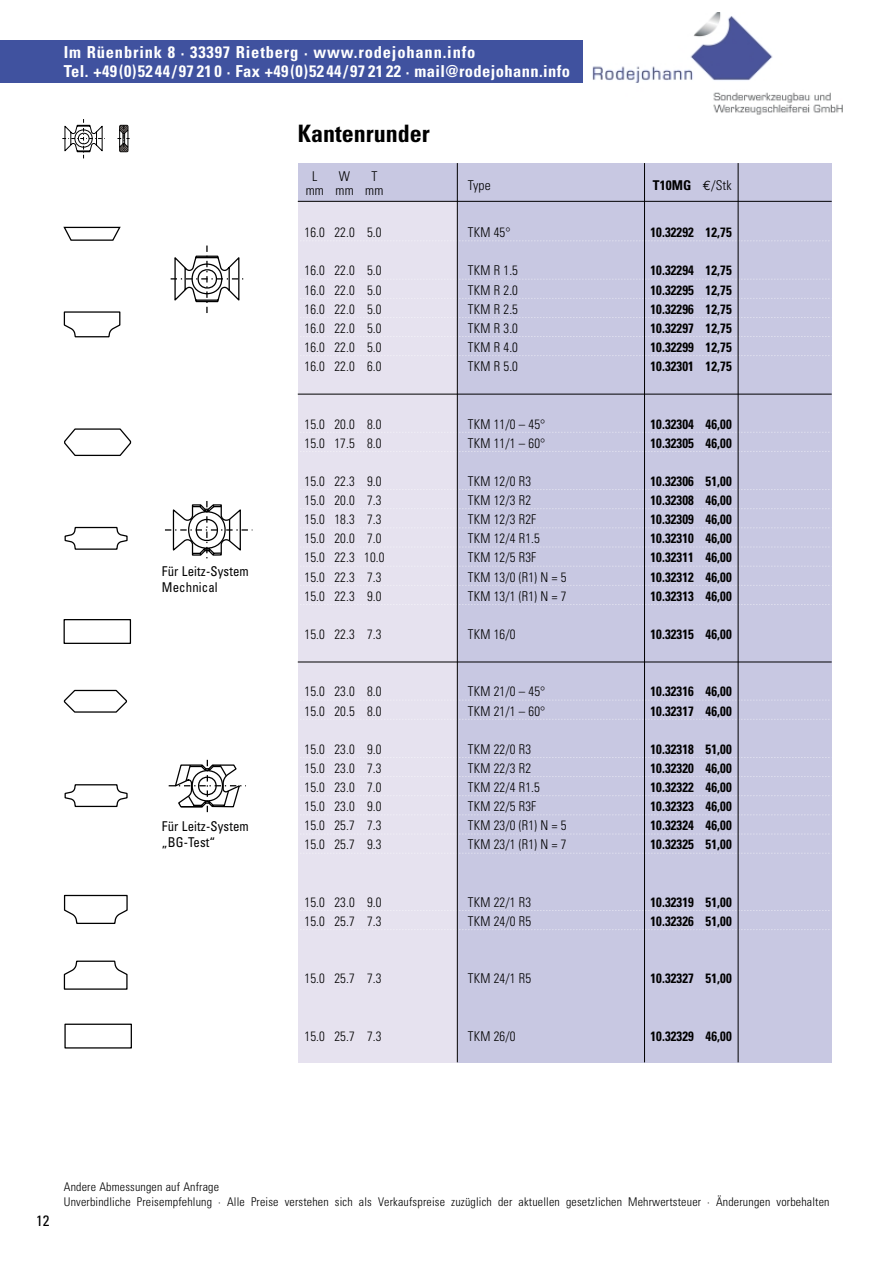
<style>
.page{position:relative;width:893px;height:1263px;background:#fff}
.page>*{position:absolute;margin:0;border:0;box-sizing:border-box;transform-origin:0 0}
.t1{font:700 condensed 24px "Univers";color:#000}
.t2{font:700 condensed 16.5px/18.8px "Univers";letter-spacing:.05em;color:#fff}
.t3{font:condensed 15px "Univers";color:#000}
.t4{font:300 condensed 13.5px "Univers";letter-spacing:.01em;color:#000;scale:.95 1}
.t5{font:700 condensed 13.5px "Univers";letter-spacing:.01em;color:#000;scale:.95 1}
.t6{font:condensed 13.5px/16.2px "Univers";letter-spacing:.01em;color:#000;scale:.95 1}
.t7{font:300 condensed 13.5px/13.5px "Univers";letter-spacing:.01em;color:#000}
.t8{font:700 condensed 13.5px "Univers";letter-spacing:.01em;color:#000}
.t9{font:300 condensed 12px/15px "Univers";letter-spacing:.015em;color:#000}
.s1{font-family:"Euro Mono";font-weight:400;font-stretch:normal}
.s2{font-weight:300}
</style>
<div class="page">
<img style="left:592px;top:12px;width:251px;height:103px">
<div style="left:0;top:40px;width:583px;height:42px;background:#40529f"></div>
<div style="left:298px;top:201px;width:533px;height:861px;background:#c8c8e2"></div>
<div style="left:298px;top:163px;width:533px;height:38px;background:#c8c8e2"></div>
<div style="left:298px;top:201px;width:159px;height:861px;background:#e6e2ef"></div>
<svg style="left:456px;top:279px;width:376px;height:1px"></svg>
<svg style="left:456px;top:298px;width:376px;height:1px"></svg>
<svg style="left:300px;top:317px;width:532px;height:1px"></svg>
<svg style="left:300px;top:336px;width:532px;height:1px"></svg>
<svg style="left:456px;top:355px;width:376px;height:2px"></svg>
<hr style="left:298px;top:394px;width:533px;height:1px;background:#000">
<svg style="left:456px;top:432px;width:376px;height:1px"></svg>
<svg style="left:456px;top:451px;width:376px;height:1px"></svg>
<svg style="left:456px;top:489px;width:376px;height:1px"></svg>
<svg style="left:456px;top:508px;width:376px;height:2px"></svg>
<svg style="left:456px;top:547px;width:376px;height:1px"></svg>
<svg style="left:456px;top:566px;width:376px;height:1px"></svg>
<svg style="left:456px;top:585px;width:376px;height:1px"></svg>
<svg style="left:300px;top:604px;width:532px;height:1px"></svg>
<hr style="left:298px;top:662px;width:533px;height:1px;background:#000">
<svg style="left:456px;top:700px;width:376px;height:1px"></svg>
<svg style="left:456px;top:719px;width:376px;height:1px"></svg>
<svg style="left:300px;top:757px;width:532px;height:1px"></svg>
<svg style="left:456px;top:776px;width:376px;height:1px"></svg>
<svg style="left:456px;top:795px;width:376px;height:2px"></svg>
<svg style="left:456px;top:834px;width:376px;height:1px"></svg>
<svg style="left:456px;top:853px;width:376px;height:1px"></svg>
<svg style="left:300px;top:910px;width:532px;height:1px"></svg>
<svg style="left:456px;top:929px;width:376px;height:2px"></svg>
<hr style="left:457px;top:163px;width:1px;height:899px;background:#000">
<hr style="left:644px;top:163px;width:1px;height:899px;background:#000">
<hr style="left:737px;top:163px;width:1px;height:899px;background:#000">
<hr style="left:298px;top:201px;width:533px;height:1px;background:#000">
<svg style="left:171px;top:246px;width:72px;height:67px"></svg>
<svg style="left:63px;top:311px;width:58px;height:27px"></svg>
<svg style="left:63px;top:226px;width:58px;height:15px"></svg>
<svg style="left:165px;top:501px;width:87px;height:58px"></svg>
<svg style="left:169px;top:759px;width:77px;height:53px"></svg>
<svg style="left:64px;top:526px;width:64px;height:24px"></svg>
<div style="left:63px;top:619px;width:68px;height:25px;background:#fff;border:1px solid #000"></div>
<svg style="left:63px;top:689px;width:65px;height:24px"></svg>
<svg style="left:64px;top:784px;width:64px;height:24px"></svg>
<svg style="left:63px;top:894px;width:65px;height:30px"></svg>
<svg style="left:63px;top:960px;width:65px;height:30px"></svg>
<div style="left:64px;top:1024px;width:68px;height:25px;background:#fff;border:1px solid #000"></div>
<svg style="left:64px;top:428px;width:68px;height:28px"></svg>
<svg style="left:62px;top:119px;width:43px;height:39px"></svg>
<svg style="left:117px;top:125px;width:13px;height:27px"></svg>
<p class="t2" style="left:64px;top:45px;width:508px">Im Rüenbrink 8 · 33397 Rietberg · www.rodejohann.info<br>Tel. +49(0)5244/97 21 0 · Fax +49(0)5244/97 21 22 · mail@rodejohann.info</p>
<h1 class="t1" style="left:298px;top:125px;width:133px">Kantenrunder</h1>
<p class="t7" style="left:306px;top:171px;width:79px;text-indent:66px">T mm mm mm</p>
<p class="t7" style="left:468px;top:180px;width:24px">Type</p>
<p class="t8" style="left:652px;top:180px;width:80px">T10MG <span class="s1">€</span><span class="s2">/Stk</span></p>
<p class="t7" style="left:312px;top:171px;width:7px">L</p>
<p class="t7" style="left:339px;top:171px;width:13px">W</p>
<p class="t6" style="left:162px;top:564px;width:93px">Für Leitz-System<br>Mechnical</p>
<p class="t6" style="left:162px;top:819px;width:93px">Für Leitz-System „BG-Test“</p>
<p class="t4" style="left:304px;top:227px;width:82px">16.0 22.0 5.0</p>
<p class="t4" style="left:468px;top:227px;width:46px">TKM 45°</p>
<p class="t5" style="left:650px;top:227px;width:87px">10.32292 12,75</p>
<p class="t4" style="left:304px;top:266px;width:82px">16.0 22.0 5.0</p>
<p class="t4" style="left:468px;top:266px;width:54px">TKM R 1.5</p>
<p class="t5" style="left:650px;top:266px;width:87px">10.32294 12,75</p>
<p class="t4" style="left:304px;top:285px;width:82px">16.0 22.0 5.0</p>
<p class="t4" style="left:468px;top:285px;width:54px">TKM R 2.0</p>
<p class="t5" style="left:650px;top:285px;width:87px">10.32295 12,75</p>
<p class="t4" style="left:304px;top:304px;width:82px">16.0 22.0 5.0</p>
<p class="t4" style="left:468px;top:304px;width:54px">TKM R 2.5</p>
<p class="t5" style="left:650px;top:304px;width:87px">10.32296 12,75</p>
<p class="t4" style="left:304px;top:323px;width:82px">16.0 22.0 5.0</p>
<p class="t4" style="left:468px;top:323px;width:54px">TKM R 3.0</p>
<p class="t5" style="left:650px;top:323px;width:87px">10.32297 12,75</p>
<p class="t4" style="left:304px;top:342px;width:82px">16.0 22.0 5.0</p>
<p class="t4" style="left:468px;top:342px;width:54px">TKM R 4.0</p>
<p class="t5" style="left:650px;top:342px;width:87px">10.32299 12,75</p>
<p class="t4" style="left:304px;top:361px;width:82px">16.0 22.0 6.0</p>
<p class="t4" style="left:468px;top:361px;width:54px">TKM R 5.0</p>
<p class="t5" style="left:650px;top:361px;width:87px">10.32301 12,75</p>
<p class="t4" style="left:304px;top:419px;width:82px">15.0 20.0 8.0</p>
<p class="t4" style="left:468px;top:419px;width:83px">TKM 11/0 – 45°</p>
<p class="t5" style="left:650px;top:419px;width:87px">10.32304 46,00</p>
<p class="t4" style="left:304px;top:438px;width:82px">15.0 17.5 8.0</p>
<p class="t4" style="left:468px;top:438px;width:83px">TKM 11/1 – 60°</p>
<p class="t5" style="left:650px;top:438px;width:87px">10.32305 46,00</p>
<p class="t4" style="left:304px;top:476px;width:82px">15.0 22.3 9.0</p>
<p class="t4" style="left:468px;top:476px;width:68px">TKM 12/0 R3</p>
<p class="t5" style="left:650px;top:476px;width:87px">10.32306 51,00</p>
<p class="t4" style="left:304px;top:495px;width:82px">15.0 20.0 7.3</p>
<p class="t4" style="left:468px;top:495px;width:68px">TKM 12/3 R2</p>
<p class="t5" style="left:650px;top:495px;width:87px">10.32308 46,00</p>
<p class="t4" style="left:304px;top:514px;width:82px">15.0 18.3 7.3</p>
<p class="t4" style="left:468px;top:514px;width:73px">TKM 12/3 R2F</p>
<p class="t5" style="left:650px;top:514px;width:87px">10.32309 46,00</p>
<p class="t4" style="left:304px;top:534px;width:82px">15.0 20.0 7.0</p>
<p class="t4" style="left:468px;top:534px;width:77px">TKM 12/4 R1.5</p>
<p class="t5" style="left:650px;top:534px;width:87px">10.32310 46,00</p>
<p class="t4" style="left:304px;top:553px;width:86px">15.0 22.3 10.0</p>
<p class="t4" style="left:468px;top:553px;width:73px">TKM 12/5 R3F</p>
<p class="t5" style="left:650px;top:553px;width:87px">10.32311 46,00</p>
<p class="t4" style="left:304px;top:572px;width:82px">15.0 22.3 7.3</p>
<p class="t4" style="left:468px;top:572px;width:105px">TKM 13/0 (R1) N = 5</p>
<p class="t5" style="left:650px;top:572px;width:87px">10.32312 46,00</p>
<p class="t4" style="left:304px;top:591px;width:82px">15.0 22.3 9.0</p>
<p class="t4" style="left:468px;top:591px;width:105px">TKM 13/1 (R1) N = 7</p>
<p class="t5" style="left:650px;top:591px;width:87px">10.32313 46,00</p>
<p class="t4" style="left:304px;top:629px;width:82px">15.0 22.3 7.3</p>
<p class="t4" style="left:468px;top:629px;width:51px">TKM 16/0</p>
<p class="t5" style="left:650px;top:629px;width:87px">10.32315 46,00</p>
<p class="t4" style="left:304px;top:687px;width:82px">15.0 23.0 8.0</p>
<p class="t4" style="left:468px;top:687px;width:83px">TKM 21/0 – 45°</p>
<p class="t5" style="left:650px;top:687px;width:87px">10.32316 46,00</p>
<p class="t4" style="left:304px;top:706px;width:82px">15.0 20.5 8.0</p>
<p class="t4" style="left:468px;top:706px;width:83px">TKM 21/1 – 60°</p>
<p class="t5" style="left:650px;top:706px;width:87px">10.32317 46,00</p>
<p class="t4" style="left:304px;top:744px;width:82px">15.0 23.0 9.0</p>
<p class="t4" style="left:468px;top:744px;width:68px">TKM 22/0 R3</p>
<p class="t5" style="left:650px;top:744px;width:87px">10.32318 51,00</p>
<p class="t4" style="left:304px;top:763px;width:82px">15.0 23.0 7.3</p>
<p class="t4" style="left:468px;top:763px;width:68px">TKM 22/3 R2</p>
<p class="t5" style="left:650px;top:763px;width:87px">10.32320 46,00</p>
<p class="t4" style="left:304px;top:782px;width:82px">15.0 23.0 7.0</p>
<p class="t4" style="left:468px;top:782px;width:77px">TKM 22/4 R1.5</p>
<p class="t5" style="left:650px;top:782px;width:87px">10.32322 46,00</p>
<p class="t4" style="left:304px;top:801px;width:82px">15.0 23.0 9.0</p>
<p class="t4" style="left:468px;top:801px;width:73px">TKM 22/5 R3F</p>
<p class="t5" style="left:650px;top:801px;width:87px">10.32323 46,00</p>
<p class="t4" style="left:304px;top:821px;width:82px">15.0 25.7 7.3</p>
<p class="t4" style="left:468px;top:821px;width:105px">TKM 23/0 (R1) N = 5</p>
<p class="t5" style="left:650px;top:821px;width:87px">10.32324 46,00</p>
<p class="t4" style="left:304px;top:840px;width:82px">15.0 25.7 9.3</p>
<p class="t4" style="left:468px;top:840px;width:105px">TKM 23/1 (R1) N = 7</p>
<p class="t5" style="left:650px;top:840px;width:87px">10.32325 51,00</p>
<p class="t4" style="left:304px;top:897px;width:82px">15.0 23.0 9.0</p>
<p class="t4" style="left:468px;top:897px;width:68px">TKM 22/1 R3</p>
<p class="t5" style="left:650px;top:897px;width:87px">10.32319 51,00</p>
<p class="t4" style="left:304px;top:916px;width:82px">15.0 25.7 7.3</p>
<p class="t4" style="left:468px;top:916px;width:68px">TKM 24/0 R5</p>
<p class="t5" style="left:650px;top:916px;width:87px">10.32326 51,00</p>
<p class="t4" style="left:304px;top:974px;width:82px">15.0 25.7 7.3</p>
<p class="t4" style="left:468px;top:974px;width:68px">TKM 24/1 R5</p>
<p class="t5" style="left:650px;top:974px;width:87px">10.32327 51,00</p>
<p class="t4" style="left:304px;top:1031px;width:82px">15.0 25.7 7.3</p>
<p class="t4" style="left:468px;top:1031px;width:51px">TKM 26/0</p>
<p class="t5" style="left:650px;top:1031px;width:87px">10.32329 46,00</p>
<p class="t3" style="left:36px;top:1215px;width:15px">12</p>
<p class="t9" style="left:64px;top:1181px;width:767px">Andere Abmessungen auf Anfrage<br>Unverbindliche Preisempfehlung · Alle Preise verstehen sich als Verkaufspreise zuzüglich der aktuellen gesetzlichen Mehrwertsteuer · Änderungen vorbehalten</p>
</div>
